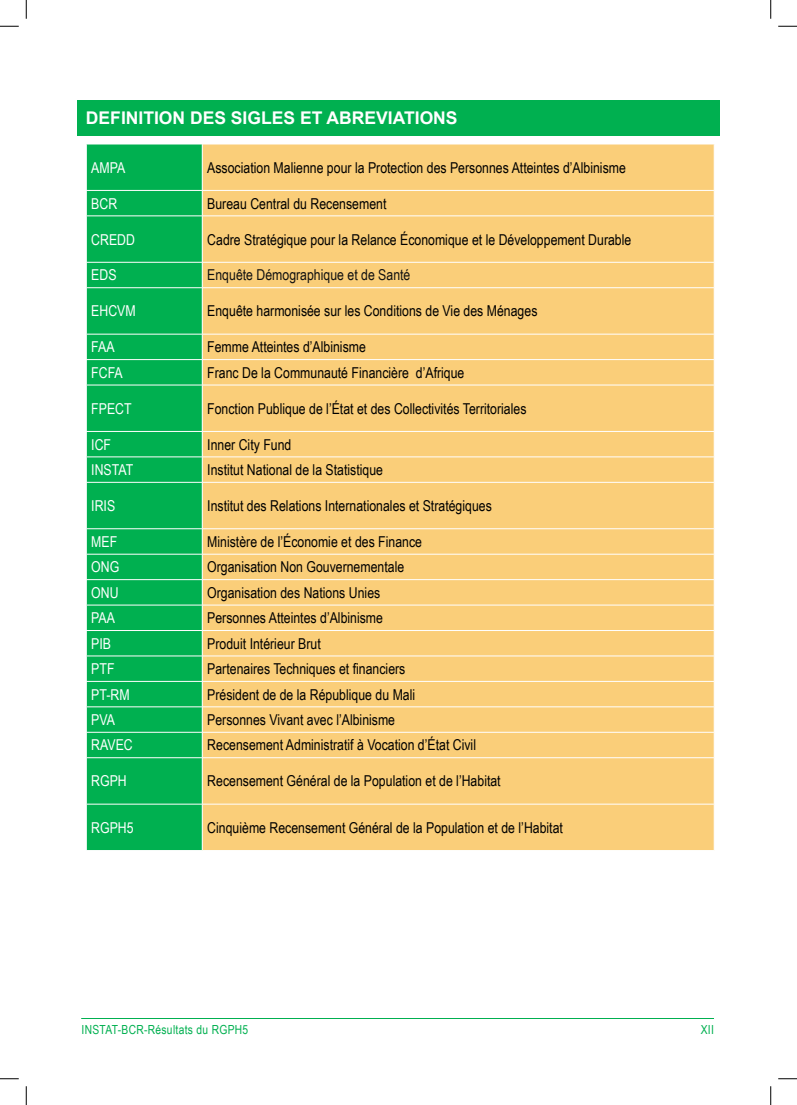
<style>
.page{position:relative;width:797px;height:1105px;background:#fff}
.page>*{position:absolute;margin:0;border:0;box-sizing:border-box;transform-origin:0 0}
.CH{font:700 17.5px "Arial";color:#fff}
.t1{font:15px "Arial Narrow";color:#000}
.t2{font:15px "Arial Narrow";color:#fff}
.t3{font:15px "Arial Narrow";color:#111}
.t4{font:12.5px "Arial Narrow";letter-spacing:.025em;color:#00b050}
</style>
<div class="page">
<hr style="left:81px;top:1018px;width:633px;height:1px;background:#00b050">
<div style="left:77px;top:101px;width:642px;height:35px;background:#00b050"></div>
<div style="left:87px;top:145px;width:115px;height:705px;background:#00b050"></div>
<div style="left:203px;top:145px;width:511px;height:705px;background:#face79"></div>
<hr style="left:86px;top:190px;width:116px;height:1px;background:#fff">
<svg style="left:86px;top:191px;width:1px;height:25px"></svg>
<hr style="left:202px;top:190px;width:512px;height:1px;background:#fff">
<svg style="left:202px;top:191px;width:1px;height:25px"></svg>
<hr style="left:86px;top:216px;width:116px;height:1px;background:#fff">
<hr style="left:202px;top:216px;width:512px;height:1px;background:#fff">
<hr style="left:86px;top:262px;width:116px;height:1px;background:#fff">
<svg style="left:86px;top:263px;width:1px;height:24px"></svg>
<hr style="left:202px;top:262px;width:512px;height:1px;background:#fff">
<svg style="left:202px;top:263px;width:1px;height:24px"></svg>
<hr style="left:86px;top:287px;width:116px;height:1px;background:#fff">
<hr style="left:202px;top:287px;width:512px;height:1px;background:#fff">
<hr style="left:86px;top:334px;width:116px;height:1px;background:#fff">
<hr style="left:202px;top:334px;width:512px;height:1px;background:#fff">
<hr style="left:86px;top:359px;width:116px;height:1px;background:#fff">
<svg style="left:86px;top:334px;width:1px;height:51px"></svg>
<hr style="left:202px;top:359px;width:512px;height:1px;background:#fff">
<svg style="left:202px;top:334px;width:1px;height:51px"></svg>
<hr style="left:86px;top:385px;width:116px;height:1px;background:#fff">
<hr style="left:202px;top:385px;width:512px;height:1px;background:#fff">
<hr style="left:86px;top:431px;width:116px;height:1px;background:#fff">
<hr style="left:202px;top:431px;width:512px;height:1px;background:#fff">
<hr style="left:86px;top:457px;width:116px;height:1px;background:#fff">
<svg style="left:86px;top:432px;width:1px;height:50px"></svg>
<hr style="left:202px;top:457px;width:512px;height:1px;background:#fff">
<svg style="left:202px;top:432px;width:1px;height:50px"></svg>
<hr style="left:86px;top:482px;width:116px;height:1px;background:#fff">
<hr style="left:202px;top:482px;width:512px;height:1px;background:#fff">
<hr style="left:86px;top:528px;width:116px;height:1px;background:#fff">
<hr style="left:202px;top:528px;width:512px;height:1px;background:#fff">
<hr style="left:86px;top:554px;width:116px;height:1px;background:#fff">
<hr style="left:202px;top:554px;width:512px;height:1px;background:#fff">
<hr style="left:86px;top:579px;width:116px;height:1px;background:#fff">
<hr style="left:202px;top:579px;width:512px;height:1px;background:#fff">
<hr style="left:86px;top:605px;width:116px;height:1px;background:#fff">
<hr style="left:202px;top:605px;width:512px;height:1px;background:#fff">
<hr style="left:86px;top:630px;width:116px;height:1px;background:#fff">
<hr style="left:202px;top:630px;width:512px;height:1px;background:#fff">
<hr style="left:86px;top:656px;width:116px;height:1px;background:#fff">
<hr style="left:202px;top:656px;width:512px;height:1px;background:#fff">
<hr style="left:86px;top:681px;width:116px;height:1px;background:#fff">
<hr style="left:202px;top:681px;width:512px;height:1px;background:#fff">
<hr style="left:86px;top:706px;width:116px;height:1px;background:#fff">
<hr style="left:202px;top:706px;width:512px;height:1px;background:#fff">
<hr style="left:86px;top:732px;width:116px;height:1px;background:#fff">
<svg style="left:86px;top:529px;width:1px;height:228px"></svg>
<hr style="left:202px;top:732px;width:512px;height:1px;background:#fff">
<svg style="left:202px;top:529px;width:1px;height:228px"></svg>
<hr style="left:86px;top:757px;width:116px;height:1px;background:#fff">
<hr style="left:202px;top:757px;width:512px;height:1px;background:#fff">
<hr style="left:86px;top:804px;width:116px;height:1px;background:#fff">
<hr style="left:202px;top:804px;width:512px;height:1px;background:#fff">
<svg style="left:0;top:25px;width:19px;height:2px"></svg>
<svg style="left:778px;top:25px;width:19px;height:2px"></svg>
<svg style="left:0;top:1078px;width:19px;height:1px"></svg>
<svg style="left:778px;top:1078px;width:19px;height:1px"></svg>
<svg style="left:25px;top:0;width:2px;height:19px"></svg>
<svg style="left:25px;top:1086px;width:2px;height:19px"></svg>
<svg style="left:770px;top:0;width:1px;height:19px"></svg>
<svg style="left:770px;top:1086px;width:1px;height:19px"></svg>
<p class="CH" style="left:86px;top:106px;width:373px">DEFINITION DES SIGLES ET ABREVIATIONS</p>
<p class="t2" style="left:91px;top:156px;width:35px">AMPA</p>
<p class="t1" style="left:207px;top:156px;width:420px">Association Malienne pour la Protection des Personnes Atteintes d’Albinisme</p>
<p class="t2" style="left:91px;top:192px;width:27px">BCR</p>
<p class="t1" style="left:207px;top:192px;width:181px">Bureau Central du Recensement</p>
<p class="t2" style="left:91px;top:228px;width:45px">CREDD</p>
<p class="t1" style="left:207px;top:228px;width:425px">Cadre Stratégique pour la Relance Économique et le Développement Durable</p>
<p class="t2" style="left:91px;top:264px;width:27px">EDS</p>
<p class="t3" style="left:207px;top:264px;width:205px">Enquête Démographique et de Santé</p>
<p class="t2" style="left:91px;top:300px;width:46px">EHCVM</p>
<p class="t1" style="left:207px;top:300px;width:332px">Enquête harmonisée sur les Conditions de Vie des Ménages</p>
<p class="t2" style="left:91px;top:336px;width:25px">FAA</p>
<p class="t1" style="left:207px;top:336px;width:160px">Femme Atteintes d’Albinisme</p>
<p class="t2" style="left:91px;top:361px;width:33px">FCFA</p>
<p class="t1" style="left:207px;top:361px;width:259px">Franc De la Communauté Financière d’Afrique</p>
<p class="t2" style="left:91px;top:397px;width:42px">FPECT</p>
<p class="t1" style="left:207px;top:397px;width:321px">Fonction Publique de l’État et des Collectivités Territoriales</p>
<p class="t2" style="left:91px;top:433px;width:21px">ICF</p>
<p class="t1" style="left:207px;top:433px;width:86px">Inner City Fund</p>
<p class="t2" style="left:91px;top:459px;width:43px">INSTAT</p>
<p class="t1" style="left:207px;top:459px;width:177px">Institut National de la Statistique</p>
<p class="t2" style="left:91px;top:495px;width:25px">IRIS</p>
<p class="t1" style="left:207px;top:495px;width:286px">Institut des Relations Internationales et Stratégiques</p>
<p class="t2" style="left:91px;top:531px;width:27px">MEF</p>
<p class="t1" style="left:207px;top:531px;width:216px">Ministère de l’Économie et des Finance</p>
<p class="t2" style="left:91px;top:556px;width:30px">ONG</p>
<p class="t1" style="left:207px;top:556px;width:198px">Organisation Non Gouvernementale</p>
<p class="t2" style="left:91px;top:581px;width:29px">ONU</p>
<p class="t1" style="left:207px;top:581px;width:174px">Organisation des Nations Unies</p>
<p class="t2" style="left:91px;top:607px;width:25px">PAA</p>
<p class="t1" style="left:207px;top:607px;width:177px">Personnes Atteintes d’Albinisme</p>
<p class="t2" style="left:91px;top:632px;width:21px">PIB</p>
<p class="t1" style="left:207px;top:632px;width:115px">Produit Intérieur Brut</p>
<p class="t2" style="left:91px;top:658px;width:25px">PTF</p>
<p class="t1" style="left:207px;top:658px;width:200px">Partenaires Techniques et financiers</p>
<p class="t2" style="left:91px;top:683px;width:40px">PT-RM</p>
<p class="t1" style="left:207px;top:683px;width:209px">Président de de la République du Mali</p>
<p class="t2" style="left:91px;top:709px;width:25px">PVA</p>
<p class="t1" style="left:207px;top:709px;width:189px">Personnes Vivant avec l’Albinisme</p>
<p class="t2" style="left:91px;top:734px;width:43px">RAVEC</p>
<p class="t1" style="left:207px;top:734px;width:270px">Recensement Administratif à Vocation d’État Civil</p>
<p class="t2" style="left:91px;top:770px;width:37px">RGPH</p>
<p class="t1" style="left:207px;top:770px;width:295px">Recensement Général de la Population et de l’Habitat</p>
<p class="t2" style="left:91px;top:816px;width:44px">RGPH5</p>
<p class="t1" style="left:207px;top:816px;width:357px">Cinquième Recensement Général de la Population et de l’Habitat</p>
<p class="t4" style="left:81px;top:1020px;width:168px">INSTAT-BCR-Résultats du RGPH5</p>
<p class="t4" style="left:700px;top:1020px;width:15px">XII</p>
</div>
